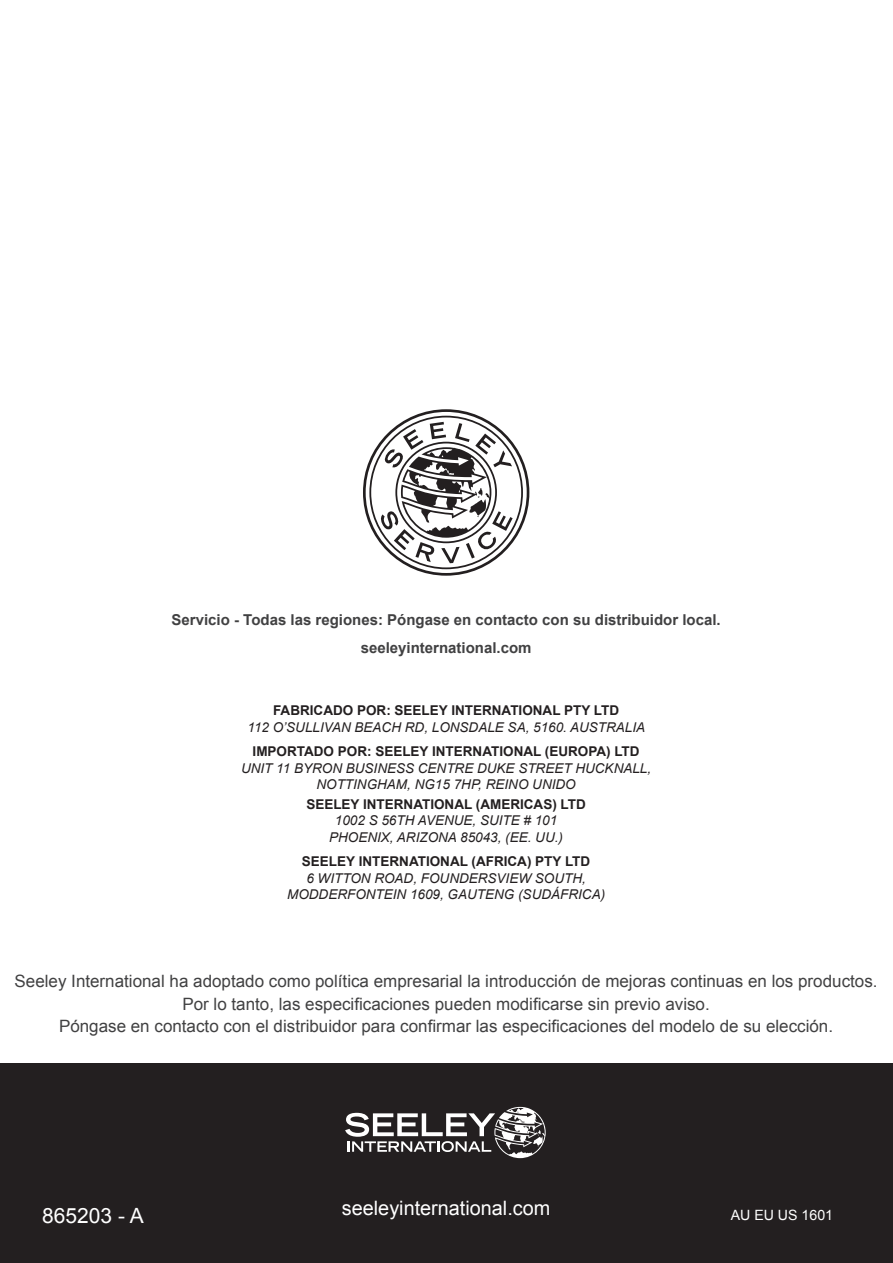
<style>
.page{position:relative;width:893px;height:1263px;background:#fff}
.page>*{position:absolute;margin:0;border:0;box-sizing:border-box;transform-origin:0 0}
.t1{font:21px "Arial";color:#fff}
.t2{font:19.8px "Arial";color:#fff}
.t3{font:16.95px/22.6px "Arial";color:#414142;text-align:center}
.t4{font:700 15px/27.8px "Arial";color:#414142;text-align:center}
.t5{font:14.1px "Arial";color:#fff}
.t6{font:italic 13.5px/16.2px "Arial";color:#231f20;text-align:center}
.t7{font:700 13.5px "Arial";color:#231f20}
</style>
<div class="page">
<div style="left:0;top:1063px;width:893px;height:200px;background:#231f20"></div>
<svg style="left:363px;top:409px;width:166px;height:167px"></svg>
<svg style="left:345px;top:1107px;width:201px;height:51px"></svg>
<p class="t4" style="left:172px;top:606px;width:551px">Servicio - Todas las regiones: Póngase en contacto con su distribuidor local. seeleyinternational.com</p>
<p class="t7" style="left:273px;top:702px;width:348px">FABRICADO POR: SEELEY INTERNATIONAL PTY LTD</p>
<p class="t6" style="left:248px;top:719px;width:399px">112 O’SULLIVAN BEACH RD, LONSDALE SA, 5160. AUSTRALIA</p>
<p class="t7" style="left:253px;top:743px;width:389px">IMPORTADO POR: SEELEY INTERNATIONAL (EUROPA) LTD</p>
<p class="t6" style="left:241px;top:760px;width:412px">UNIT 11 BYRON BUSINESS CENTRE DUKE STREET HUCKNALL,<br>NOTTINGHAM, NG15 7HP, REINO UNIDO</p>
<p class="t7" style="left:306px;top:795px;width:281px">SEELEY INTERNATIONAL (AMERICAS) LTD</p>
<p class="t6" style="left:329px;top:813px;width:235px">1002 S 56TH AVENUE, SUITE # 101<br>PHOENIX, ARIZONA 85043, (EE. UU.)</p>
<p class="t7" style="left:302px;top:852px;width:290px">SEELEY INTERNATIONAL (AFRICA) PTY LTD</p>
<p class="t6" style="left:287px;top:870px;width:320px">6 WITTON ROAD, FOUNDERSVIEW SOUTH,<br>MODDERFONTEIN 1609, GAUTENG (SUDÁFRICA)</p>
<p class="t3" style="left:15px;top:970px;width:864px">Seeley International ha adoptado como política empresarial la introducción de mejoras continuas en los productos.<br>Por lo tanto, las especificaciones pueden modificarse sin previo aviso.<br>Póngase en contacto con el distribuidor para confirmar las especificaciones del modelo de su elección.</p>
<p class="t2" style="left:342px;top:1195px;width:210px">seeleyinternational.com</p>
<p class="t1" style="left:42px;top:1202px;width:103px">865203 - A</p>
<p class="t5" style="left:731px;top:1206px;width:104px">AU EU US 1601</p>
</div>
